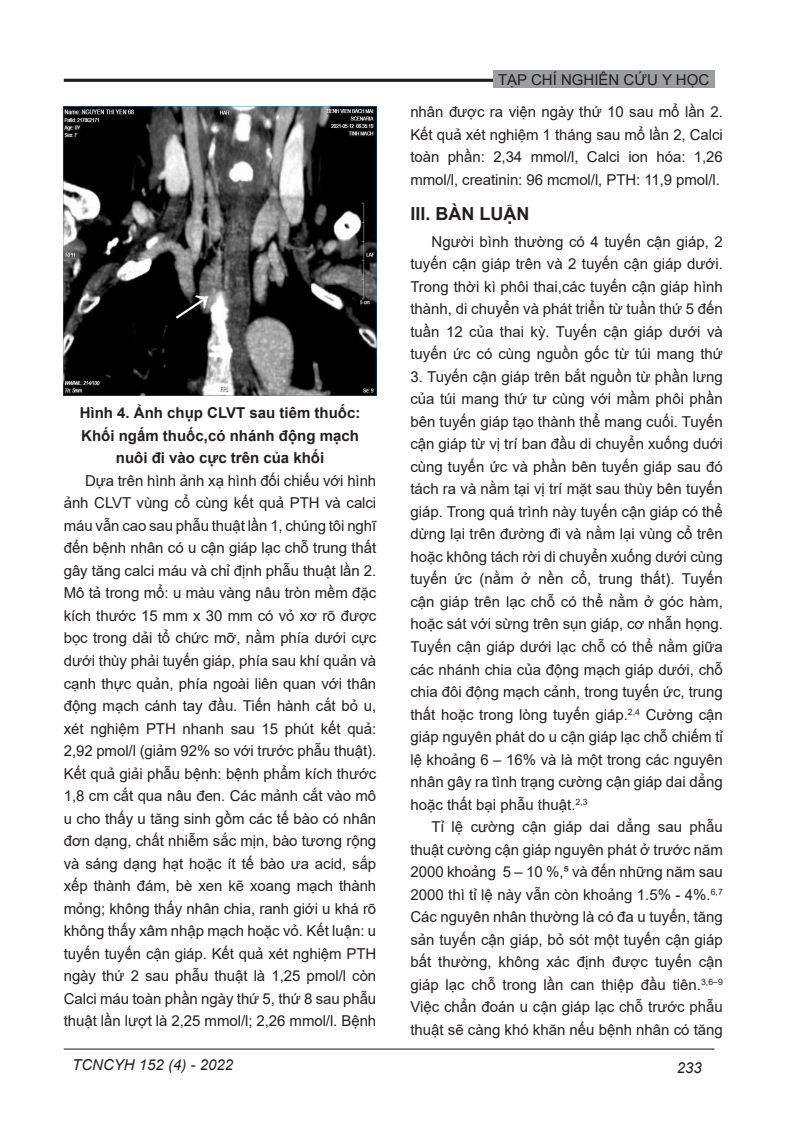
<style>
.page{position:relative;width:808px;height:1123px;background:#fff}
.page>*{position:absolute;margin:0;border:0;box-sizing:border-box;transform-origin:0 0}
.Tiêu_mục_chính{font:700 18px "Arial";color:#231f20}
.Nội_dung_chính{font:15px/22.5px "Arial";color:#231f20;text-align:justify}
.Tiêu_đề_Biểu_đồ{font:700 15px/22.5px "Arial";color:#231f20;text-align:center}
.t1{font:italic 15px "Arial";color:#231f20}
</style>
<div class="page">
<hr style="left:64px;top:79px;width:650px;height:3px;background:#231f20">
<hr style="left:64px;top:1048px;width:650px;height:1px;background:#231f20">
<div style="left:493px;top:71px;width:221px;height:17px;background:#9b9da0"></div>
<img style="left:64px;top:106px;width:312px;height:289px">
<svg style="left:172px;top:290px;width:41px;height:34px"></svg>
<p class="Tiêu_đề_Biểu_đồ" style="left:80px;top:402px;width:282px">Hình 4. Ảnh chụp CLVT sau tiêm thuốc:<br>Khối ngấm thuốc,có nhánh động mạch nuôi đi vào cực trên của khối</p>
<p class="Nội_dung_chính" style="left:64px;top:469px;width:314px;text-indent:21px">Dựa trên hình ảnh xạ hình đối chiếu với hình ảnh CLVT vùng cổ cùng kết quả PTH và calci máu vẫn cao sau phẫu thuật lần 1, chúng tôi nghĩ đến bệnh nhân có u cận giáp lạc chỗ trung thất gây tăng calci máu và chỉ định phẫu thuật lần 2.<br>Mô tả trong mổ: u màu vàng nâu tròn mềm đặc kích thước 15 mm x 30 mm có vỏ xơ rõ được bọc trong dải tổ chức mỡ, nằm phía dưới cực dưới thùy phải tuyến giáp, phía sau khí quản và cạnh thực quản, phía ngoài liên quan với thân động mạch cánh tay đầu. Tiến hành cắt bỏ u, xét nghiệm PTH nhanh sau 15 phút kết quả:<br>2,92 pmol/l (giảm 92% so với trước phẫu thuật).<br>Kết quả giải phẫu bệnh: bệnh phẩm kích thước 1,8 cm cắt qua nâu đen. Các mảnh cắt vào mô u cho thấy u tăng sinh gồm các tế bào có nhân đơn dạng, chất nhiễm sắc mịn, bào tương rộng và sáng dạng hạt hoặc ít tế bào ưa acid, sắp xếp thành đám, bè xen kẽ xoang mạch thành mỏng; không thấy nhân chia, ranh giới u khá rõ không thấy xâm nhập mạch hoặc vỏ. Kết luận: u tuyến tuyến cận giáp. Kết quả xét nghiệm PTH ngày thứ 2 sau phẫu thuật là 1,25 pmol/l còn Calci máu toàn phần ngày thứ 5, thứ 8 sau phẫu thuật lần lượt là 2,25 mmol/l; 2,26 mmol/l. Bệnh</p>
<p class="Nội_dung_chính" style="left:498px;top:68px;width:213px">TẠP CHÍ NGHIÊN CỨU Y HỌC</p>
<p class="Nội_dung_chính" style="left:410px;top:101px;width:314px">nhân được ra viện ngày thứ 10 sau mổ lần 2.<br>Kết quả xét nghiệm 1 tháng sau mổ lần 2, Calci toàn phần: 2,34 mmol/l, Calci ion hóa: 1,26 mmol/l, creatinin: 96 mcmol/l, PTH: 11,9 pmol/l.</p>
<p class="Tiêu_mục_chính" style="left:410px;top:201px;width:120px">III. BÀN LUẬN</p>
<p class="Nội_dung_chính" style="left:410px;top:230px;width:314px;text-indent:21px">Người bình thường có 4 tuyến cận giáp, 2 tuyến cận giáp trên và 2 tuyến cận giáp dưới.<br>Trong thời kì phôi thai,các tuyến cận giáp hình thành, di chuyển và phát triển từ tuần thứ 5 đến tuần 12 của thai kỳ. Tuyến cận giáp dưới và tuyến ức có cùng nguồn gốc từ túi mang thứ</p>
<p class="Nội_dung_chính" style="left:410px;top:365px;width:314px">3. Tuyến cận giáp trên bắt nguồn từ phần lưng của túi mang thứ tư cùng với mầm phôi phần bên tuyến giáp tạo thành thể mang cuối. Tuyến cận giáp từ vị trí ban đầu di chuyển xuống duới cùng tuyến ức và phần bên tuyến giáp sau đó tách ra và nằm tại vị trí mặt sau thùy bên tuyến giáp. Trong quá trình này tuyến cận giáp có thể dừng lại trên đường đi và nằm lại vùng cổ trên hoặc không tách rời di chuyển xuống dưới cùng tuyến ức (nằm ở nền cổ, trung thất). Tuyến cận giáp trên lạc chỗ có thể nằm ở góc hàm, hoặc sát với sừng trên sụn giáp, cơ nhẫn họng.<br>Tuyến cận giáp dưới lạc chỗ có thể nằm giữa các nhánh chia của động mạch giáp dưới, chỗ chia đôi động mạch cảnh, trong tuyến ức, trung thất hoặc trong lòng tuyến giáp.<sup>2,4</sup> Cường cận giáp nguyên phát do u cận giáp lạc chỗ chiếm tỉ lệ khoảng 6 – 16% và là một trong các nguyên nhân gây ra tình trạng cường cận giáp dai dẳng hoặc thất bại phẫu thuật.<sup>2,3</sup></p>
<p class="Nội_dung_chính" style="left:410px;top:815px;width:314px;text-indent:21px">Tỉ lệ cường cận giáp dai dẳng sau phẫu thuật cường cận giáp nguyên phát ở trước năm 2000 khoảng 5 – 10 %,⁵ và đến những năm sau 2000 thì tỉ lệ này vẫn còn khoảng 1.5% - 4%.<sup>6,7<br></sup>Các nguyên nhân thường là có đa u tuyến, tăng sản tuyến cận giáp, bỏ sót một tuyến cận giáp bất thường, không xác định được tuyến cận giáp lạc chỗ trong lần can thiệp đầu tiên.<sup>3,6–9<br></sup>Việc chẩn đoán u cận giáp lạc chỗ trước phẫu thuật sẽ càng khó khăn nếu bệnh nhân có tăng</p>
<p class="t1" style="left:72px;top:1055px;width:162px">TCNCYH 152 (4) - 2022</p>
<p class="t1" style="left:677px;top:1058px;width:27px">233</p>
</div>
